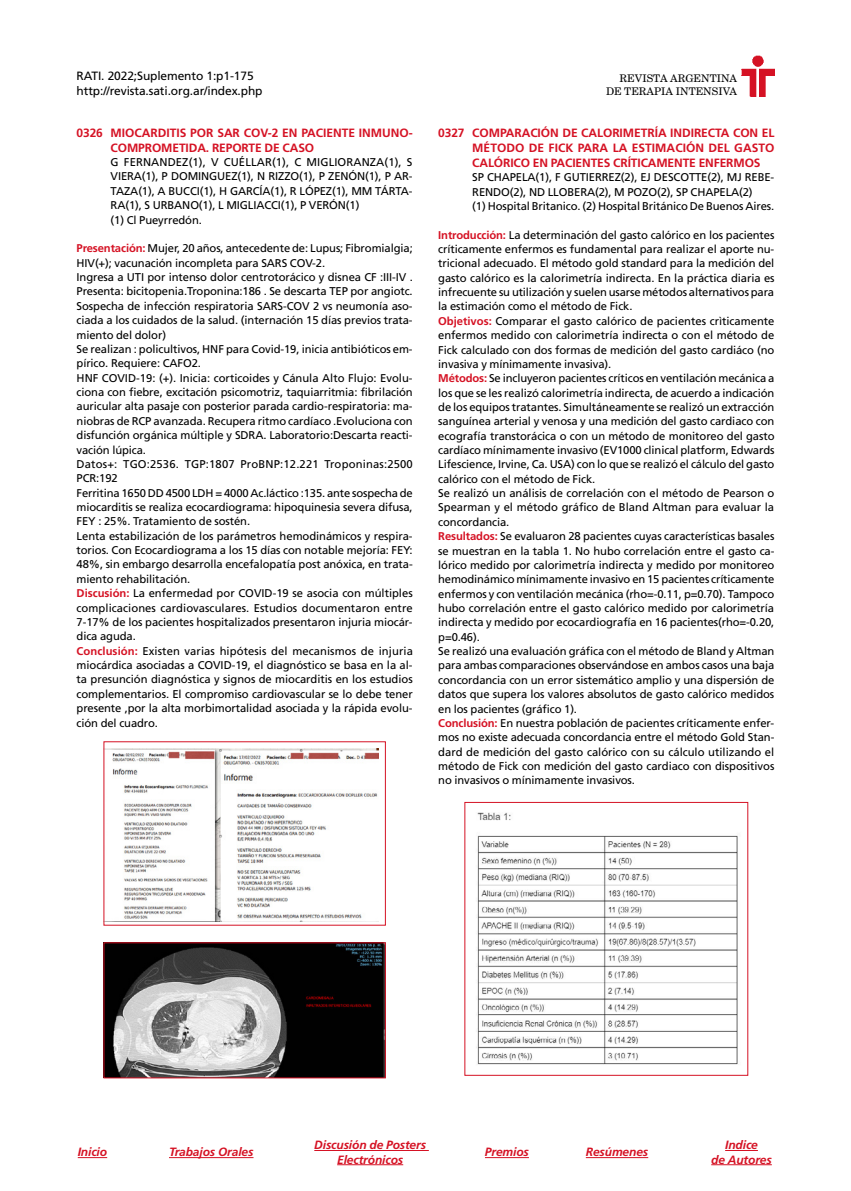
<style>
.page{position:relative;width:851px;height:1191px;background:#fff}
.page>*{position:absolute;margin:0;border:0;box-sizing:border-box;transform-origin:0 0}
.t1{font:700 12px/15.1px "Frutiger LT Std";letter-spacing:-.01em;color:#d51224}
.t2{font:italic 700 12px/14.2px "Frutiger LT Std";letter-spacing:-.01em;color:#d51224;text-align:center}
.t3{font:12px/15px "Frutiger LT Std";letter-spacing:-.01em;color:#000}
.t4{font:11.25px/14.4px "Frutiger LT Std";letter-spacing:-.01em;color:#000}
.t5{font:10.5px/12.8px "New Century Schlbk LT Std";color:#000;text-align:right}
.s1{font-weight:700;color:#d51224}
</style>
<div class="page">
<img style="left:741px;top:55px;width:33px;height:41px">
<hr style="left:314px;top:1150px;width:115px;height:1px;background:#d51224">
<hr style="left:337px;top:1164px;width:66px;height:1px;background:#d51224">
<hr style="left:169px;top:1157px;width:84px;height:1px;background:#d51224">
<hr style="left:725px;top:1150px;width:32px;height:1px;background:#d51224">
<hr style="left:711px;top:1164px;width:60px;height:1px;background:#d51224">
<svg style="left:78px;top:1157px;width:29px;height:1px"></svg>
<hr style="left:585px;top:1157px;width:63px;height:1px;background:#d51224">
<hr style="left:485px;top:1157px;width:44px;height:1px;background:#d51224">
<img style="left:105px;top:748px;width:273px;height:173px">
<img style="left:105px;top:944px;width:278px;height:132px">
<img style="left:476px;top:812px;width:262px;height:253px">
<p class="t3" style="left:77px;top:69px;width:187px">RATI. 2022;Suplemento 1:p1-175 http://revista.sati.org.ar/index.php</p>
<p class="t1" style="left:111px;top:125px;width:303px;text-indent:-34px">0326 MIOCARDITIS POR SAR COV-2 EN PACIENTE INMUNO-<br>COMPROMETIDA. REPORTE DE CASO</p>
<p class="t4" style="left:111px;top:155px;width:303px">G FERNANDEZ(1), V CUÉLLAR(1), C MIGLIORANZA(1), S VIERA(1), P DOMINGUEZ(1), N RIZZO(1), P ZENÓN(1), P AR-TAZA(1), A BUCCI(1), H GARCÍA(1), R LÓPEZ(1), MM TÁRTA-RA(1), S URBANO(1), L MIGLIACCI(1), P VERÓN(1)<br>(1) Cl Pueyrredón.</p>
<p class="t4" style="left:77px;top:241px;width:338px"><span class="s1">Presentación:</span> Mujer, 20 años, antecedente de: Lupus; Fibromialgia; HIV(+); vacunación incompleta para SARS COV-2.<br>Ingresa a UTI por intenso dolor centrotorácico y disnea CF :III-IV .<br>Presenta: bicitopenia.Troponina:186 . Se descarta TEP por angiotc.<br>Sospecha de infección respiratoria SARS-COV 2 vs neumonía aso&shy;ciada a los cuidados de la salud. (internación 15 días previos trata&shy;miento del dolor)<br>Se realizan : policultivos, HNF para Covid-19, inicia antibióticos em&shy;pírico. Requiere: CAFO2.<br>HNF COVID-19: (+). Inicia: corticoides y Cánula Alto Flujo: Evolu&shy;ciona con fiebre, excitación psicomotriz, taquiarritmia: fibrilación auricular alta pasaje con posterior parada cardio-respiratoria: ma&shy;niobras de RCP avanzada. Recupera ritmo cardíaco .Evoluciona con disfunción orgánica múltiple y SDRA. Laboratorio:Descarta reacti&shy;vación lúpica.<br>Datos+: TGO:2536. TGP:1807 ProBNP:12.221 Troponinas:2500<br>PCR:192<br>Ferritina 1650 DD 4500 LDH = 4000 Ac.láctico :135. ante sospecha de miocarditis se realiza ecocardiograma: hipoquinesia severa difusa, FEY : 25%. Tratamiento de sostén.<br>Lenta estabilización de los parámetros hemodinámicos y respira&shy;torios. Con Ecocardiograma a los 15 días con notable mejoría: FEY:<br>48%, sin embargo desarrolla encefalopatía post anóxica, en trata&shy;miento rehabilitación.<br><span class="s1">Discusión:</span> La enfermedad por COVID-19 se asocia con múltiples complicaciones cardiovasculares. Estudios documentaron entre 7-17% de los pacientes hospitalizados presentaron injuria miocár&shy;dica aguda.<br><span class="s1">Conclusión:</span> Existen varias hipótesis del mecanismos de injuria miocárdica asociadas a COVID-19, el diagnóstico se basa en la al&shy;ta presunción diagnóstica y signos de miocarditis en los estudios complementarios. El compromiso cardiovascular se lo debe tener presente ,por la alta morbimortalidad asociada y la rápida evolu&shy;ción del cuadro.</p>
<p class="t5" style="left:606px;top:72px;width:133px">REVISTA ARGENTINA<br>DE TERAPIA INTENSIVA</p>
<p class="t1" style="left:472px;top:125px;width:303px;text-align:justify;text-indent:-34px">0327 COMPARACIÓN DE CALORIMETRÍA INDIRECTA CON EL MÉTODO DE FICK PARA LA ESTIMACIÓN DEL GASTO CALÓRICO EN PACIENTES CRÍTICAMENTE ENFERMOS</p>
<p class="t4" style="left:472px;top:170px;width:303px">SP CHAPELA(1), F GUTIERREZ(2), EJ DESCOTTE(2), MJ REBE-<br>RENDO(2), ND LLOBERA(2), M POZO(2), SP CHAPELA(2)<br>(1) Hospital Britanico. (2) Hospital Británico De Buenos Aires.</p>
<p class="t4" style="left:438px;top:227px;width:338px"><span class="s1">Introducción:</span> La determinación del gasto calórico en los pacientes críticamente enfermos es fundamental para realizar el aporte nu&shy;tricional adecuado. El método gold standard para la medición del gasto calórico es la calorimetría indirecta. En la práctica diaria es infrecuente su utilización y suelen usarse métodos alternativos para la estimación como el método de Fick.<br><span class="s1">Objetivos:</span> Comparar el gasto calórico de pacientes crìticamente enfermos medido con calorimetría indirecta o con el método de Fick calculado con dos formas de medición del gasto cardiáco (no invasiva y mínimamente invasiva).<br><span class="s1">Métodos:</span> Se incluyeron pacientes críticos en ventilación mecánica a los que se les realizó calorimetría indirecta, de acuerdo a indicación de los equipos tratantes. Simultáneamente se realizó un extracción sanguínea arterial y venosa y una medición del gasto cardiaco con ecografía transtorácica o con un método de monitoreo del gasto cardíaco mínimamente invasivo (EV1000 clinical platform, Edwards Lifescience, Irvine, Ca. USA) con lo que se realizó el cálculo del gasto calórico con el método de Fick.<br>Se realizó un análisis de correlación con el método de Pearson o Spearman y el método gráfico de Bland Altman para evaluar la concordancia.<br><span class="s1">Resultados:</span> Se evaluaron 28 pacientes cuyas características basales se muestran en la tabla 1. No hubo correlación entre el gasto ca&shy;lórico medido por calorimetría indirecta y medido por monitoreo hemodinámico mínimamente invasivo en 15 pacientes críticamente enfermos y con ventilación mecánica (rho=-0.11, p=0.70). Tampoco hubo correlación entre el gasto calórico medido por calorimetría indirecta y medido por ecocardiografía en 16 pacientes(rho=-0.20, p=0.46).<br>Se realizó una evaluación gráfica con el método de Bland y Altman para ambas comparaciones observándose en ambos casos una baja concordancia con un error sistemático amplio y una dispersión de datos que supera los valores absolutos de gasto calórico medidos en los pacientes (gráfico 1).<br><span class="s1">Conclusión:</span> En nuestra población de pacientes críticamente enfer&shy;mos no existe adecuada concordancia entre el método Gold Stan&shy;dard de medición del gasto calórico con su cálculo utilizando el método de Fick con medición del gasto cardiaco con dispositivos no invasivos o mínimamente invasivos.</p>
<p class="t2" style="left:169px;top:1145px;width:86px">Trabajos Orales</p>
<p class="t2" style="left:711px;top:1138px;width:62px">Indice<br>de Autores</p>
<p class="t2" style="left:314px;top:1138px;width:113px">Discusión de Posters<br>Electrónicos</p>
<p class="t2" style="left:78px;top:1145px;width:31px">Inicio</p>
<p class="t2" style="left:485px;top:1145px;width:45px">Premios</p>
<p class="t2" style="left:585px;top:1145px;width:64px">Resúmenes</p>
</div>
